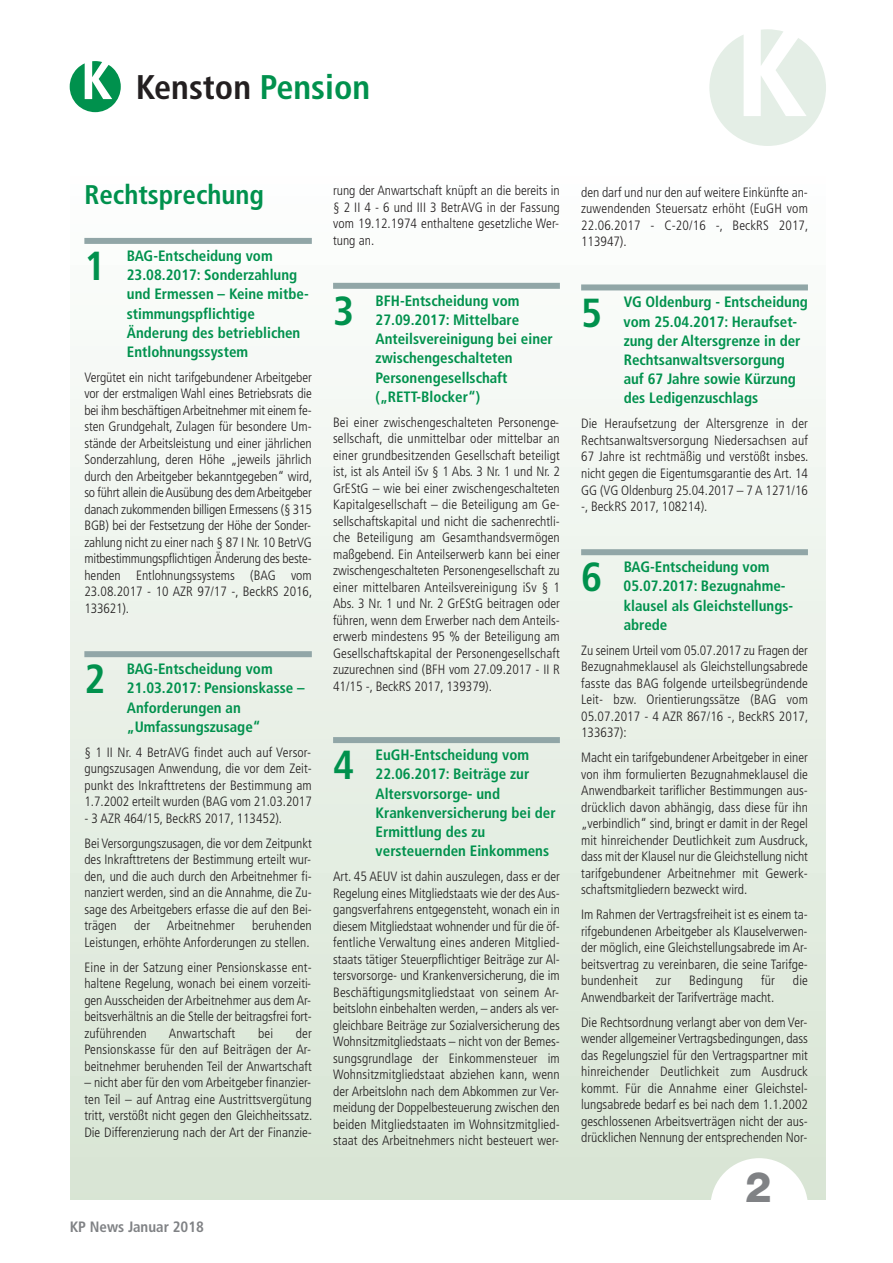
<style>
.page{position:relative;width:893px;height:1263px;background:#fff}
.page>*{position:absolute;margin:0;border:0;box-sizing:border-box;transform-origin:0 0}
.t1{font:800 42px "Helvetica Neue";color:#808285}
.t2{font:700 condensed 40.5px "Frutiger";color:#00914d}
.t3{font:700 condensed 34.2px "Frutiger";color:#231f20}
.t4{font:700 condensed 27px "Frutiger";color:#00914d}
.t5{font:700 condensed 15px/19.2px "Frutiger";color:#00914d}
.t6{font:700 condensed 15px "Frutiger";color:#808285}
.t7{font:300 condensed 13.5px/16.5px "Frutiger";color:#231f20;text-align:justify}
.s1{color:#00914d}
</style>
<div class="page">
<div style="left:70px;top:168px;width:756px;height:1031px;background:linear-gradient(to bottom,#fdfefe,#d8e5d4)"></div>
<div style="left:333px;top:283px;width:227px;height:6px;background:#91a6a7"></div>
<div style="left:333px;top:737px;width:227px;height:6px;background:#91a6a7"></div>
<div style="left:581px;top:284px;width:227px;height:6px;background:#91a6a7"></div>
<div style="left:581px;top:549px;width:227px;height:6px;background:#91a6a7"></div>
<div style="left:84px;top:238px;width:228px;height:6px;background:#91a6a7"></div>
<div style="left:84px;top:651px;width:228px;height:6px;background:#91a6a7"></div>
<svg style="left:709px;top:29px;width:117px;height:117px"></svg>
<div style="left:710px;top:1158px;width:98px;height:98px;background:#fff;border-radius:50%"></div>
<svg style="left:70px;top:61px;width:51px;height:51px"></svg>
<h3 class="t3" style="left:136px;top:73px;width:236px">Kenston <span class="s1">Pension</span></h3>
<h3 class="t4" style="left:84px;top:183px;width:181px">Rechtsprechung</h3>
<h2 class="t2" style="left:84px;top:250px;width:23px">1</h2>
<p class="t5" style="left:127px;top:247px;width:183px">BAG-Entscheidung vom<br>23.08.2017: Sonderzahlung und Ermessen – Keine mitbe&shy;stimmungspflichtige<br>Änderung des betrieblichen<br>Entlohnungssystem</p>
<p class="t7" style="left:84px;top:370px;width:229px">Vergütet ein nicht tarifgebundener Arbeitgeber vor der erstmaligen Wahl eines Betriebsrats die bei ihm beschäftigenArbeitnehmer mit einem fe&shy;sten Grundgehalt, Zulagen für besondere Um&shy;stände der Arbeitsleistung und einer jährlichen Sonderzahlung, deren Höhe „jeweils jährlich durch den Arbeitgeber bekanntgegeben“ wird, so führt allein dieAusübung des demArbeitgeber danach zukommenden billigen Ermessens (§ 315<br>BGB) bei der Festsetzung der Höhe der Sonder&shy;zahlung nicht zu einer nach § 87 I Nr. 10 BetrVG mitbestimmungspflichtigen Änderung des beste&shy;henden Entlohnungssystems (BAG vom 23.08.2017 - 10 AZR 97/17 -, BeckRS 2016, 133621).</p>
<h2 class="t2" style="left:84px;top:663px;width:23px">2</h2>
<p class="t5" style="left:127px;top:661px;width:179px">BAG-Entscheidung vom<br>21.03.2017: Pensionskasse –<br>Anforderungen an „Umfassungszusage“</p>
<p class="t7" style="left:84px;top:745px;width:229px">§ 1 II Nr. 4 BetrAVG findet auch auf Versor&shy;gungszusagen Anwendung, die vor dem Zeit&shy;punkt des Inkrafttretens der Bestimmung am 1.7.2002 erteilt wurden (BAG vom 21.03.2017</p>
<p class="t7" style="left:84px;top:807px;width:229px;line-height:25px">- 3 AZR 464/15, BeckRS 2017, 113452).<br>Bei Versorgungszusagen, die vor dem Zeitpunkt</p>
<p class="t7" style="left:84px;top:852px;width:229px">des Inkrafttretens der Bestimmung erteilt wur&shy;den, und die auch durch den Arbeitnehmer fi&shy;nanziert werden, sind an die Annahme, die Zu&shy;sage des Arbeitgebers erfasse die auf den Bei&shy;trägen</p>
<p class="t7" style="left:84px;top:918px;width:229px;text-align:right">beruhenden<br>Leistungen, erhöhte Anforderungen zu stellen.</p>
<p class="t7" style="left:84px;top:960px;width:229px">Eine in der Satzung einer Pensionskasse ent&shy;haltene Regelung, wonach bei einem vorzeiti&shy;gen Ausscheiden der Arbeitnehmer aus demAr&shy;beitsverhältnis an die Stelle der beitragsfrei fort&shy;zuführenden</p>
<p class="t7" style="left:134px;top:918px;width:102px">der Arbeitnehmer</p>
<p class="t7" style="left:169px;top:1026px;width:68px">Anwartschaft</p>
<p class="t7" style="left:258px;top:1026px;width:16px">bei</p>
<p class="t7" style="left:84px;top:1026px;width:229px;text-indent:211px">der Pensionskasse für den auf Beiträgen der Ar&shy;beitnehmer beruhenden Teil der Anwartschaft</p>
<p class="t7" style="left:84px;top:1075px;width:229px">– nicht aber für den vom Arbeitgeber finanzier&shy;ten Teil – auf Antrag eine Austrittsvergütung tritt, verstößt nicht gegen den Gleichheitssatz.<br>Die Differenzierung nach der Art der Finanzie-</p>
<p class="t7" style="left:333px;top:183px;width:228px">rung der Anwartschaft knüpft an die bereits in § 2 II 4 - 6 und III 3 BetrAVG in der Fassung vom 19.12.1974 enthaltene gesetzliche Wer&shy;tung an.</p>
<h2 class="t2" style="left:333px;top:295px;width:23px">3</h2>
<p class="t5" style="left:376px;top:292px;width:179px">BFH-Entscheidung vom<br>27.09.2017: Mittelbare<br>Anteilsvereinigung bei einer zwischengeschalteten<br>Personengesellschaft („RETT-Blocker“)</p>
<p class="t7" style="left:333px;top:415px;width:228px">Bei einer zwischengeschalteten Personenge&shy;sellschaft, die unmittelbar oder mittelbar an einer grundbesitzenden Gesellschaft beteiligt ist, ist als Anteil iSv § 1 Abs. 3 Nr. 1 und Nr. 2<br>GrEStG – wie bei einer zwischengeschalteten Kapitalgesellschaft – die Beteiligung am Ge&shy;sellschaftskapital und nicht die sachenrechtli&shy;che Beteiligung am Gesamthandsvermögen maßgebend. Ein Anteilserwerb kann bei einer zwischengeschalteten Personengesellschaft zu einer mittelbaren Anteilsvereinigung iSv § 1<br>Abs. 3 Nr. 1 und Nr. 2 GrEStG beitragen oder führen, wenn dem Erwerber nach dem Anteils&shy;erwerb mindestens 95 % der Beteiligung am Gesellschaftskapital der Personengesellschaft zuzurechnen sind (BFH vom 27.09.2017 - II R 41/15 -, BeckRS 2017, 139379).</p>
<h2 class="t2" style="left:333px;top:749px;width:23px">4</h2>
<p class="t5" style="left:376px;top:746px;width:182px">EuGH-Entscheidung vom<br>22.06.2017: Beiträge zur<br>Altersvorsorge- und<br>Krankenversicherung bei der<br>Ermittlung des zu versteuernden Einkommens</p>
<p class="t7" style="left:333px;top:869px;width:228px">Art. 45 AEUV ist dahin auszulegen, dass er der Regelung eines Mitgliedstaats wie der des Aus&shy;gangsverfahrens entgegensteht, wonach ein in diesem Mitgliedstaat wohnender und für die öf&shy;fentliche Verwaltung eines anderen Mitglied&shy;staats tätiger Steuerpflichtiger Beiträge zur Al&shy;tersvorsorge- und Krankenversicherung, die im Beschäftigungsmitgliedstaat von seinem Ar&shy;beitslohn einbehalten werden, – anders als ver&shy;gleichbare Beiträge zur Sozialversicherung des Wohnsitzmitgliedstaats – nicht von der Bemes&shy;sungsgrundlage der Einkommensteuer im Wohnsitzmitgliedstaat abziehen kann, wenn der Arbeitslohn nach dem Abkommen zur Ver&shy;meidung der Doppelbesteuerung zwischen den beiden Mitgliedstaaten im Wohnsitzmitglied&shy;staat des Arbeitnehmers nicht besteuert wer-</p>
<p class="t6" style="left:70px;top:1221px;width:136px">KP News Januar 2018</p>
<p class="t7" style="left:581px;top:185px;width:229px">den darf und nur den auf weitere Einkünfte an&shy;zuwendenden Steuersatz erhöht (EuGH vom 22.06.2017 - C-20/16 -, BeckRS 2017, 113947).</p>
<h2 class="t2" style="left:581px;top:296px;width:23px">5</h2>
<p class="t5" style="left:623px;top:294px;width:186px">VG Oldenburg - Entscheidung vom 25.04.2017: Heraufset&shy;zung der Altersgrenze in der<br>Rechtsanwaltsversorgung auf 67 Jahre sowie Kürzung des Ledigenzuschlags</p>
<p class="t7" style="left:581px;top:417px;width:229px">Die Heraufsetzung der Altersgrenze in der Rechtsanwaltsversorgung Niedersachsen auf 67 Jahre ist rechtmäßig und verstößt insbes. nicht gegen die Eigentumsgarantie des Art. 14<br>GG (VG Oldenburg 25.04.2017 – 7 A 1271/16 -, BeckRS 2017, 108214).</p>
<h2 class="t2" style="left:581px;top:561px;width:23px">6</h2>
<p class="t5" style="left:623px;top:559px;width:171px">BAG-Entscheidung vom<br>05.07.2017: Bezugnahme&shy;klausel als Gleichstellungs&shy;abrede</p>
<p class="t7" style="left:581px;top:643px;width:229px">Zu seinem Urteil vom 05.07.2017 zu Fragen der Bezugnahmeklausel als Gleichstellungsabrede fasste das BAG folgende urteilsbegründende Leit- bzw. Orientierungssätze (BAG vom 05.07.2017 - 4 AZR 867/16 -, BeckRS 2017, 133637):</p>
<p class="t7" style="left:581px;top:750px;width:229px">Macht ein tarifgebundener Arbeitgeber in einer von ihm formulierten Bezugnahmeklausel die Anwendbarkeit tariflicher Bestimmungen aus&shy;drücklich davon abhängig, dass diese für ihn „verbindlich“ sind, bringt er damit in der Regel mit hinreichender Deutlichkeit zum Ausdruck, dass mit der Klausel nur die Gleichstellung nicht tarifgebundener Arbeitnehmer mit Gewerk&shy;schaftsmitgliedern bezweckt wird.</p>
<p class="t7" style="left:581px;top:907px;width:228px">Im Rahmen der Vertragsfreiheit ist es einem ta&shy;rifgebundenen Arbeitgeber als Klauselverwen&shy;der möglich, eine Gleichstellungsabrede im Ar&shy;beitsvertrag zu vereinbaren, die seine Tarifge&shy;bundenheit</p>
<p class="t7" style="left:656px;top:973px;width:17px">zur</p>
<p class="t7" style="left:689px;top:973px;width:55px">Bedingung</p>
<p class="t7" style="left:761px;top:973px;width:15px">für</p>
<p class="t7" style="left:793px;top:973px;width:16px">die</p>
<p class="t7" style="left:581px;top:986px;width:228px;line-height:25px">Anwendbarkeit der Tarifverträge macht.<br>Die Rechtsordnung verlangt aber von dem Ver-</p>
<p class="t7" style="left:581px;top:1031px;width:228px">wender allgemeiner Vertragsbedingungen, dass das Regelungsziel für den Vertragspartner mit hinreichender Deutlichkeit zum Ausdruck kommt. Für die Annahme einer Gleichstel&shy;lungsabrede bedarf es bei nach dem 1.1.2002 geschlossenen Arbeitsverträgen nicht der aus&shy;drücklichen Nennung der entsprechenden Nor-</p>
<h1 class="t1" style="left:745px;top:1171px;width:28px">2</h1>
</div>
